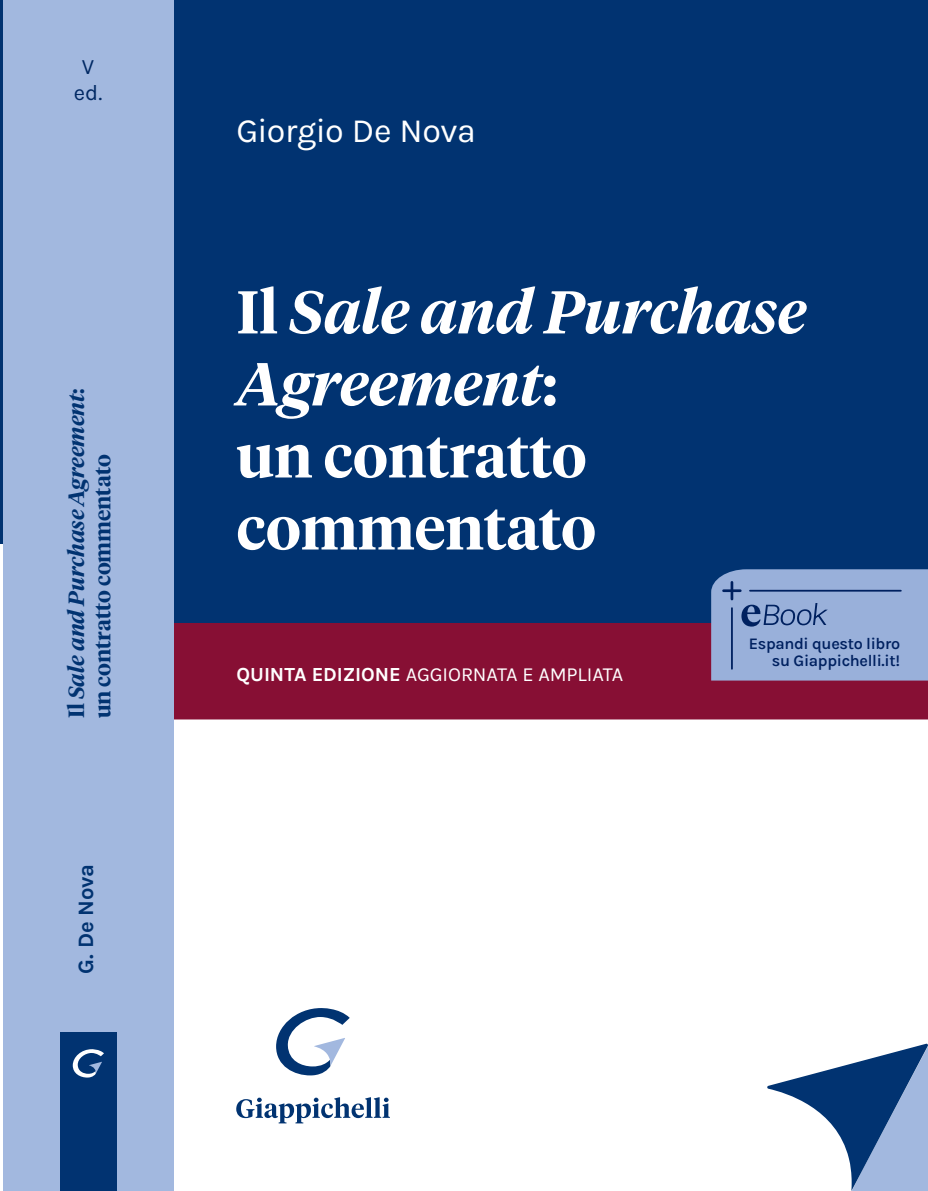
<style>
.page{position:relative;width:928px;height:1191px;background:#fff}
.page>*{position:absolute;margin:0;border:0;box-sizing:border-box;transform-origin:0 0}
.t1{font:italic 600 60px/72px "Tiempos Headline";color:#fff}
.t2{font:600 60px/72px "Tiempos Headline";color:#fff}
.t3{font:34px "Karla";letter-spacing:-.015em;color:#fff}
.t4{font:italic 600 22px "Tiempos Headline";color:#013371}
.t5{font:600 22px "Tiempos Headline";color:#013371}
.t6{font:700 22px "Karla";letter-spacing:-.005em;color:#013371}
.t7{font:22px "Karla";color:#002863}
.t8{font:20px "Karla";letter-spacing:-.01em;color:#fff}
.t9{font:600 16.2px "Karla";letter-spacing:-.02em;color:#002160}
.s1{font-style:normal}
.s2{font-weight:700}
</style>
<div class="page">
<div style="left:0;top:0;width:43px;height:543px;background:#013371"></div>
<div style="left:133px;top:0;width:794px;height:624px;background:#013371"></div>
<svg style="left:767px;top:1043px;width:160px;height:148px"></svg>
<div style="left:174px;top:623px;width:753px;height:96px;background:#870f34"></div>
<svg style="left:236px;top:1097px;width:154px;height:26px"></svg>
<svg style="left:276px;top:1008px;width:73px;height:67px"></svg>
<div style="left:3px;top:0;width:171px;height:1191px;background:#a2b8df"></div>
<div style="left:60px;top:1032px;width:56px;height:159px;background:#013371"></div>
<svg style="left:73px;top:1049px;width:31px;height:28px"></svg>
<svg style="left:710px;top:569px;width:217px;height:111px"></svg>
<p class="t7" style="left:82px;top:52px;width:14px">V</p>
<p class="t7" style="left:74px;top:79px;width:30px">ed.</p>
<p class="t4" style="left:61px;top:718px;width:332px;rotate:-90deg"><span class="s1">Il</span> Sale and Purchase Agreement<span class="s1">:</span></p>
<p class="t5" style="left:88px;top:718px;width:265px;rotate:-90deg">un contratto commentato</p>
<p class="t6" style="left:72px;top:974px;width:112px;rotate:-90deg">G. De Nova</p>
<p class="t3" style="left:236px;top:109px;width:240px">Giorgio De Nova</p>
<p class="t1" style="left:236px;top:273px;width:571px"><span class="s1">Il</span> Sale and Purchase<br>Agreement<span class="s1">:</span></p>
<p class="t2" style="left:236px;top:417px;width:361px">un contratto commentato</p>
<p class="t8" style="left:236px;top:661px;width:388px"><span class="s2">QUINTA EDIZIONE</span> AGGIORNATA E AMPLIATA</p>
<p class="t9" style="left:748px;top:633px;width:153px">Espandi questo libro</p>
<p class="t9" style="left:771px;top:650px;width:129px">su Giappichelli.it!</p>
</div>
